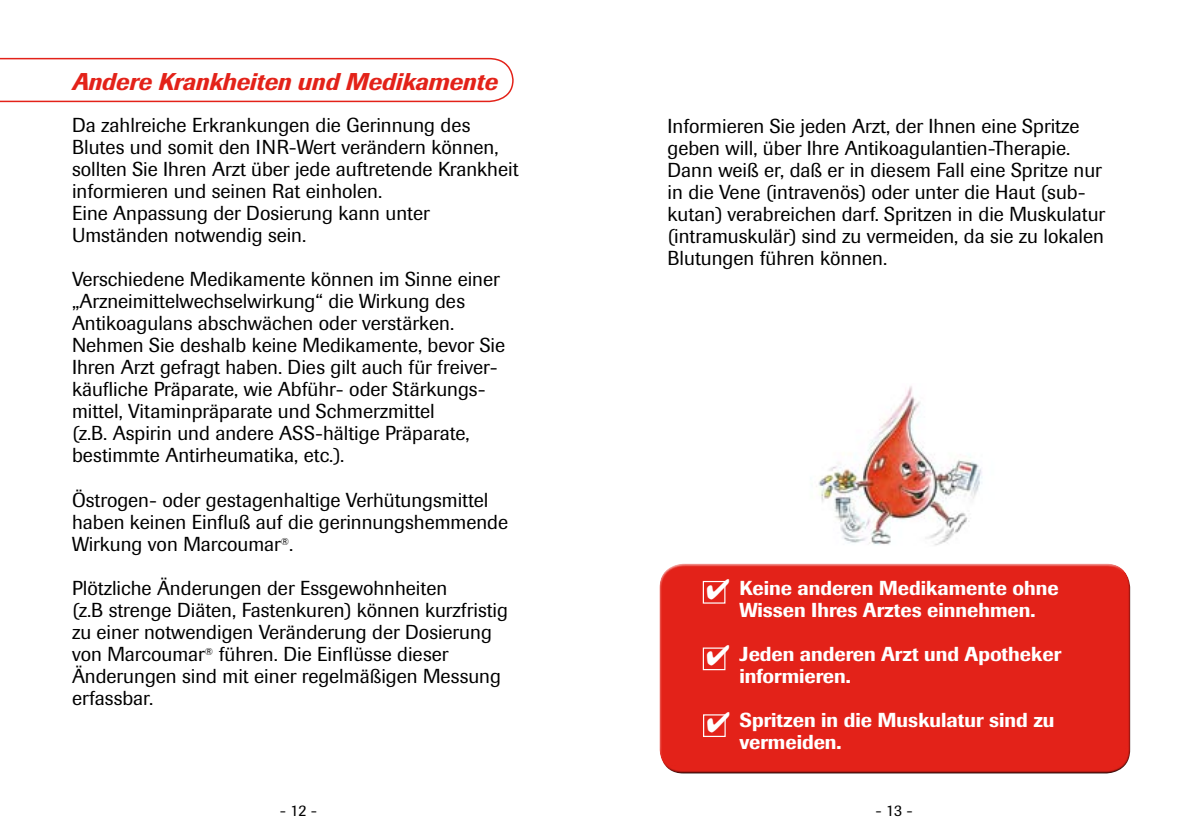
<style>
.page{position:relative;width:1191px;height:840px;background:#fff}
.page>*{position:absolute;margin:0;border:0;box-sizing:border-box;transform-origin:0 0}
.t1{font:italic 500 24px "Imago";color:#e32219}
.t2{font:20px/22px "Imago";color:#000}
.t3{font:500 20px/22px "Imago";color:#fff}
.t4{font:16px "Imago";color:#000}
</style>
<div class="page">
<div style="left:658px;top:560px;width:472px;height:201px;background:#fff;opacity:.75"></div>
<div style="left:659px;top:570px;width:474px;height:206px;background:#e32219"></div>
<svg style="left:0;top:57px;width:514px;height:46px"></svg>
<div style="left:703px;top:714px;width:22px;height:22px;border:1px solid #fff"></div>
<div style="left:703px;top:580px;width:22px;height:23px;border:1px solid #fff"></div>
<div style="left:703px;top:647px;width:22px;height:22px;border:1px solid #fff"></div>
<img style="left:816px;top:386px;width:167px;height:160px">
<svg style="left:707px;top:714px;width:19px;height:18px"></svg>
<svg style="left:707px;top:580px;width:19px;height:19px"></svg>
<svg style="left:707px;top:647px;width:19px;height:18px"></svg>
<p class="t1" style="left:72px;top:67px;width:427px">Andere Krankheiten und Medikamente</p>
<p class="t2" style="left:72px;top:114px;width:448px">Da zahlreiche Erkrankungen die Gerinnung des Blutes und somit den INR-Wert verändern können, sollten Sie Ihren Arzt über jede auftretende Krankheit informieren und seinen Rat einholen.<br>Eine Anpassung der Dosierung kann unter Umständen notwendig sein.</p>
<p class="t2" style="left:72px;top:268px;width:434px">Verschiedene Medikamente können im Sinne einer „Arzneimittelwechselwirkung“ die Wirkung des Antikoagulans abschwächen oder verstärken.<br>Nehmen Sie deshalb keine Medikamente, bevor Sie Ihren Arzt gefragt haben. Dies gilt auch für freiver&shy;käufliche Präparate, wie Abführ- oder Stärkungs&shy;mittel, Vitaminpräparate und Schmerzmittel<br>(z.B. Aspirin und andere ASS-hältige Präparate, bestimmte Antirheumatika, etc.).</p>
<p class="t2" style="left:72px;top:488px;width:437px">Östrogen- oder gestagenhaltige Verhütungsmittel haben keinen Einfluß auf die gerinnungshemmende<br>Wirkung von Marcoumar<sup>®</sup>.</p>
<p class="t2" style="left:72px;top:576px;width:437px">Plötzliche Änderungen der Essgewohnheiten<br>(z.B strenge Diäten, Fastenkuren) können kurzfristig zu einer notwendigen Veränderung der Dosierung von Marcoumar<sup>®</sup> führen. Die Einflüsse dieser Änderungen sind mit einer regelmäßigen Messung erfassbar.</p>
<p class="t2" style="left:667px;top:115px;width:439px">Informieren Sie jeden Arzt, der Ihnen eine Spritze geben will, über Ihre Antikoagulantien-Therapie.<br>Dann weiß er, daß er in diesem Fall eine Spritze nur in die Vene (intravenös) oder unter die Haut (sub&shy;kutan) verabreichen darf. Spritzen in die Muskulatur (intramuskulär) sind zu vermeiden, da sie zu lokalen Blutungen führen können.</p>
<p class="t3" style="left:739px;top:576px;width:321px">Keine anderen Medikamente ohne<br>Wissen Ihres Arztes einnehmen.</p>
<p class="t3" style="left:739px;top:642px;width:323px">Jeden anderen Arzt und Apotheker informieren.</p>
<p class="t3" style="left:739px;top:708px;width:316px">Spritzen in die Muskulatur sind zu vermeiden.</p>
<p class="t4" style="left:280px;top:800px;width:39px">- 12 -</p>
<p class="t4" style="left:875px;top:800px;width:39px">- 13 -</p>
</div>
